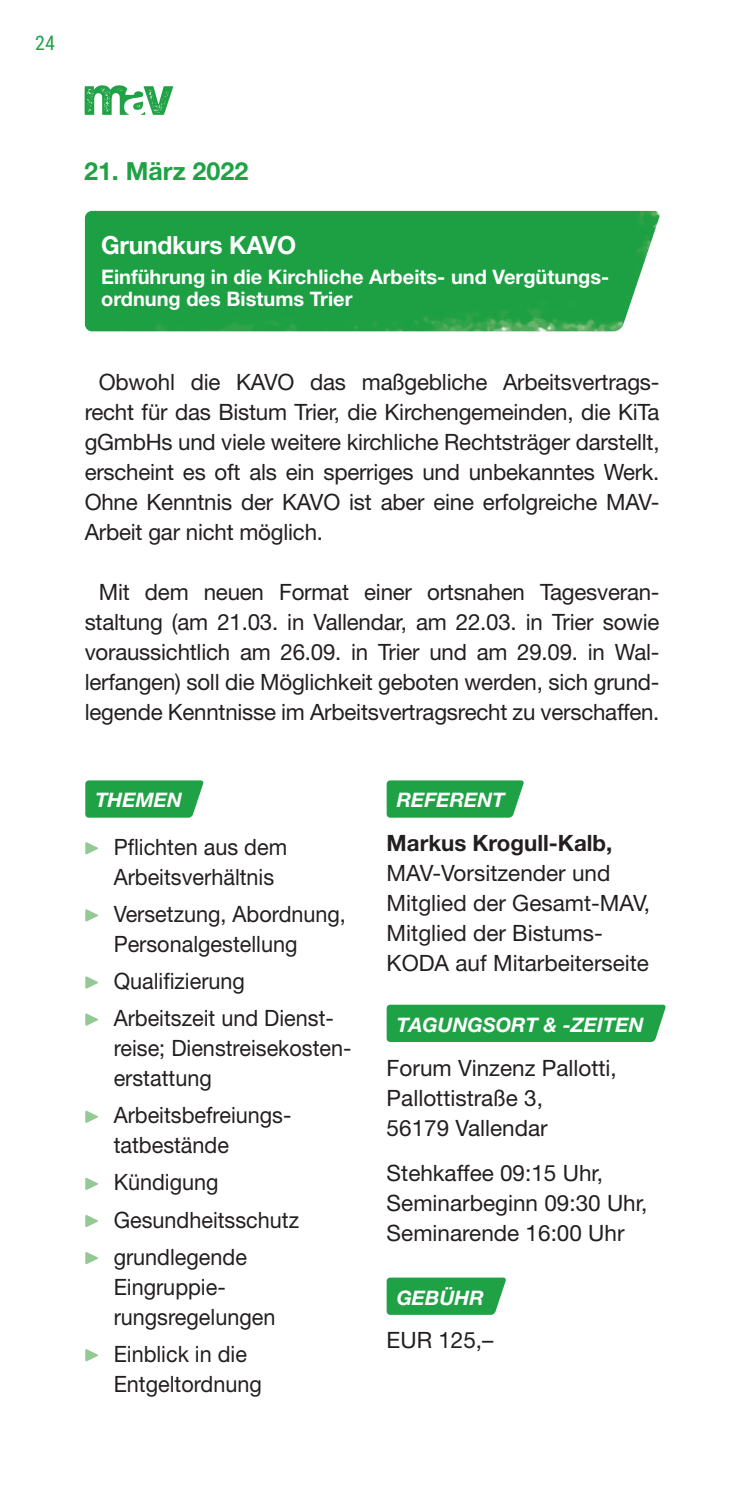
<style>
.page{position:relative;width:745px;height:1489px;background:#fff}
.page>*{position:absolute;margin:0;border:0;box-sizing:border-box;transform-origin:0 0}
.t1{font:700 25px "Helvetica Neue LT Std";letter-spacing:-.01em;color:#fff}
.t2{font:700 25px "Helvetica Neue LT Std";color:#1fa245}
.t3{font:22.5px/30px "Helvetica Neue LT Std";color:#231f20}
.t4{font:22.5px/30px "Helvetica Neue LT Std";color:#231f20;scale:.96 1}
.t5{font:700 22.5px "Helvetica Neue LT Std";color:#231f20}
.t6{font:700 20px/22.5px "Helvetica Neue LT Std";color:#fff}
.t7{font:italic 700 20px "Helvetica Neue CE";color:#fff}
.t8{font:20px "Roboto Condensed";color:#1fa245}
</style>
<div class="page">
<svg style="left:85px;top:780px;width:119px;height:37px;background:#2da750"></svg>
<svg style="left:85px;top:842px;width:13px;height:12px"></svg>
<svg style="left:85px;top:909px;width:13px;height:12px"></svg>
<svg style="left:85px;top:976px;width:13px;height:12px"></svg>
<svg style="left:85px;top:1013px;width:13px;height:12px"></svg>
<svg style="left:85px;top:1110px;width:13px;height:13px"></svg>
<svg style="left:85px;top:1177px;width:13px;height:13px"></svg>
<svg style="left:85px;top:1215px;width:13px;height:12px"></svg>
<svg style="left:85px;top:1252px;width:13px;height:12px"></svg>
<svg style="left:85px;top:1349px;width:13px;height:12px"></svg>
<svg style="left:386px;top:780px;width:137px;height:37px;background:#2aa64e"></svg>
<div style="left:386px;top:1004px;width:279px;height:37px;background:#1fa245"></div>
<svg style="left:386px;top:1277px;width:120px;height:37px;background:#2da851"></svg>
<img style="left:85px;top:211px;width:575px;height:120px">
<img style="left:85px;top:85px;width:88px;height:30px">
<p class="t8" style="left:35px;top:29px;width:21px">24</p>
<p class="t2" style="left:84px;top:156px;width:165px">21. März 2022</p>
<p class="t1" style="left:101px;top:229px;width:196px">Grundkurs KAVO</p>
<p class="t6" style="left:101px;top:265px;width:509px">Einführung in die Kirchliche Arbeits- und Vergütungs&shy;ordnung des Bistums Trier</p>
<p class="t3" style="left:85px;top:367px;width:576px;text-align:justify;text-indent:14px">Obwohl die KAVO das maßgebliche Arbeitsvertrags&shy;recht für das Bistum Trier, die Kirchengemeinden, die KiTa gGmbHs und viele weitere kirchliche Rechtsträger darstellt, erscheint es oft als ein sperriges und unbekanntes Werk.<br>Ohne Kenntnis der KAVO ist aber eine erfolgreiche MAV-Arbeit gar nicht möglich.</p>
<p class="t3" style="left:85px;top:577px;width:576px;text-align:justify;text-indent:14px">Mit dem neuen Format einer ortsnahen Tagesveran&shy;staltung (am 21.03. in Vallendar, am 22.03. in Trier sowie voraussichtlich am 26.09. in Trier und am 29.09. in Wal&shy;lerfangen) soll die Möglichkeit geboten werden, sich grund&shy;legende Kenntnisse im Arbeitsvertragsrecht zu verschaffen.</p>
<p class="t7" style="left:95px;top:787px;width:88px">THEMEN</p>
<p class="t4" style="left:114px;top:831px;width:182px">Pflichten aus dem<br>Arbeitsverhältnis</p>
<p class="t4" style="left:114px;top:898px;width:243px">Versetzung, Abordnung,<br>Personalgestellung</p>
<p class="t4" style="left:114px;top:962px;width:231px;line-height:37px">Qualifizierung<br>Arbeitszeit und Dienst-</p>
<p class="t4" style="left:114px;top:1032px;width:249px">reise; Dienstreisekosten&shy;erstattung</p>
<p class="t4" style="left:114px;top:1099px;width:187px">Arbeitsbefreiungs&shy;tatbestände</p>
<p class="t4" style="left:114px;top:1163px;width:194px;line-height:37px">Kündigung<br>Gesundheitsschutz grundlegende</p>
<p class="t4" style="left:114px;top:1271px;width:170px">Eingruppie&shy;rungsregelungen</p>
<p class="t4" style="left:114px;top:1338px;width:156px">Einblick in die<br>Entgeltordnung</p>
<p class="t7" style="left:396px;top:787px;width:109px">REFERENT</p>
<p class="t5" style="left:386px;top:829px;width:227px">Markus Krogull-Kalb,</p>
<p class="t3" style="left:386px;top:857px;width:265px">MAV-Vorsitzender und<br>Mitglied der Gesamt-MAV,<br>Mitglied der Bistums-<br>KODA auf Mitarbeiterseite</p>
<p class="t7" style="left:396px;top:1012px;width:248px">TAGUNGSORT &amp; -ZEITEN</p>
<p class="t3" style="left:386px;top:1052px;width:231px">Forum Vinzenz Pallotti,<br>Pallottistraße 3,<br>56179 Vallendar</p>
<p class="t3" style="left:386px;top:1157px;width:262px">Stehkaffee 09:15 Uhr,<br>Seminarbeginn 09:30 Uhr,<br>Seminarende 16:00 Uhr</p>
<p class="t7" style="left:396px;top:1284px;width:89px">GEBÜHR</p>
<p class="t3" style="left:386px;top:1324px;width:108px">EUR 125,–</p>
</div>
